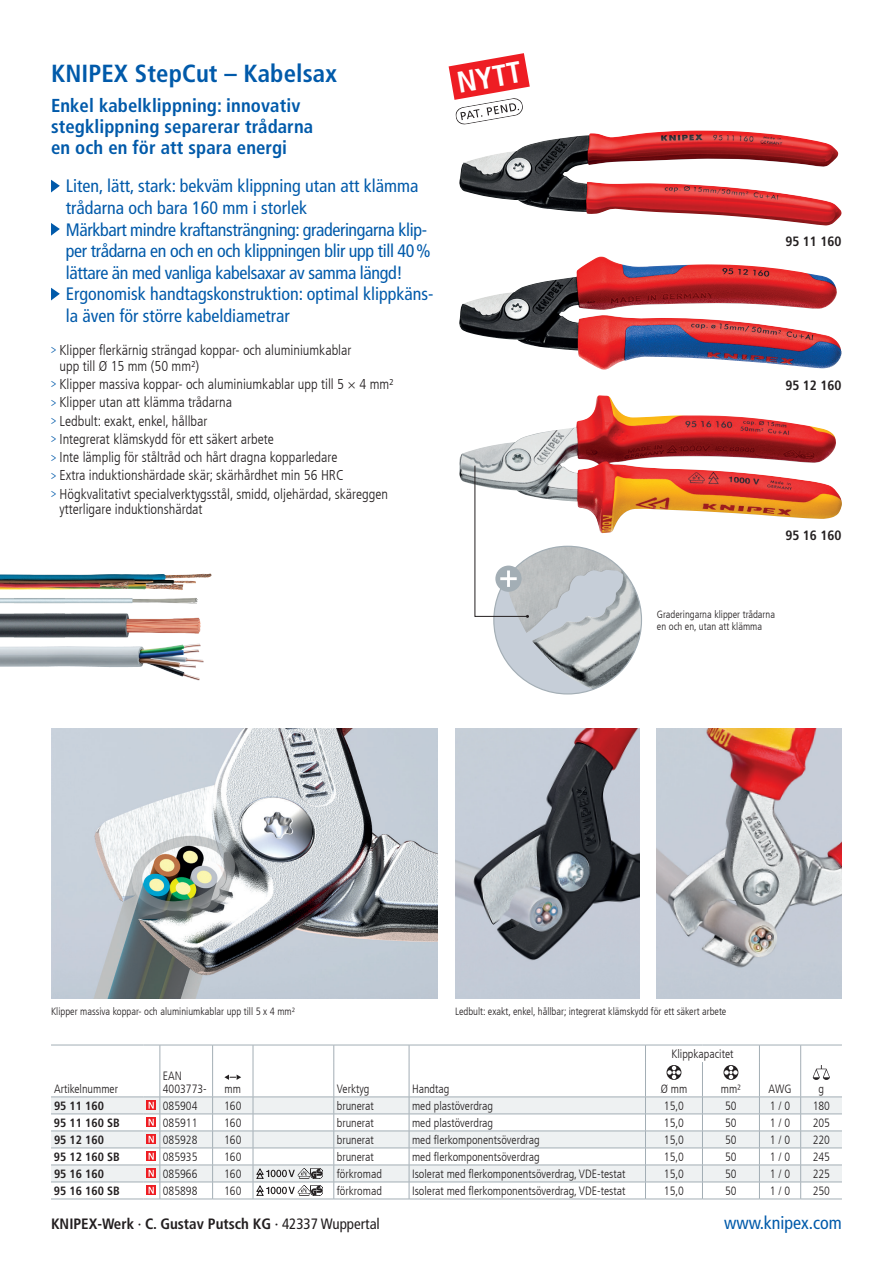
<style>
.page{position:relative;width:893px;height:1263px;background:#fff}
.page>*{position:absolute;margin:0;border:0;box-sizing:border-box;transform-origin:0 0}
.t1{font:700 condensed 30px "Frutiger LT Com";color:#fff}
.t2{font:700 condensed 24.75px "Frutiger LT Com";letter-spacing:.005em;color:#015aaa}
.t3{font:700 condensed 18.75px/21px "Frutiger LT Com";letter-spacing:.005em;color:#015aaa}
.t4{font:condensed 18px/21.6px "Frutiger LT Com";color:#015aaa}
.t5{font:700 condensed 15px "Frutiger LT Com";color:#231f20}
.t6{font:300 condensed 14.25px/18.3px "Frutiger LT Com";color:#231f20}
.t7{font:700 condensed 13.5px "Frutiger LT Com";color:#231f20}
.t8{font:300 condensed 12px/12.8px "Frutiger LT Com";color:#231f20}
.t9{font:700 condensed 12px "Frutiger LT Com";color:#231f20}
.t10{font:300 condensed 10.5px/12.8px "Frutiger LT Com";color:#231f20}
.s1{font-weight:400;font-size:12px;color:#015aaa}
.s2{font-weight:400}
</style>
<div class="page">
<img style="left:51px;top:729px;width:387px;height:269px">
<img style="left:657px;top:729px;width:185px;height:269px">
<img style="left:455px;top:729px;width:185px;height:269px">
<img style="left:459px;top:130px;width:383px;height:96px">
<img style="left:459px;top:259px;width:383px;height:111px">
<img style="left:459px;top:395px;width:383px;height:138px">
<img style="left:0;top:573px;width:210px;height:6px">
<img style="left:64px;top:619px;width:137px;height:26px">
<img style="left:0;top:619px;width:64px;height:19px">
<img style="left:64px;top:579px;width:136px;height:40px">
<img style="left:0;top:579px;width:64px;height:40px">
<img style="left:0;top:644px;width:198px;height:23px">
<div style="left:494px;top:546px;width:147px;height:148px;background:#c6ced8;border-radius:50%"></div>
<img style="left:507px;top:546px;width:134px;height:143px">
<svg style="left:474px;top:465px;width:55px;height:153px"></svg>
<svg style="left:51px;top:180px;width:9px;height:12px"></svg>
<svg style="left:51px;top:223px;width:9px;height:13px"></svg>
<svg style="left:51px;top:288px;width:9px;height:12px"></svg>
<svg style="left:449px;top:53px;width:81px;height:72px"></svg>
<svg style="left:51px;top:1045px;width:791px;height:155px"></svg>
<h2 class="t2" style="left:51px;top:59px;width:287px">KNIPEX StepCut – Kabelsax</h2>
<h3 class="t3" style="left:51px;top:95px;width:264px">Enkel kabelklippning: innovativ stegklippning separerar trådarna en och en för att spara energi</h3>
<p class="t4" style="left:66px;top:176px;width:369px">Liten, lätt, stark: bekväm klippning utan att klämma trådarna och bara 160 mm i storlek<br>Märkbart mindre kraftansträngning: graderingarna klip&shy;per trådarna en och en och klippningen blir upp till 40% lättare än med vanliga kabelsaxar av samma längd!<br>Ergonomisk handtagskonstruktion: optimal klippkäns&shy;la även för större kabeldiametrar</p>
<p class="t6" style="left:60px;top:342px;width:293px;line-height:15.8px;text-indent:-9px"><span class="s1">&gt;</span> Klipper flerkärnig strängad koppar- och aluminiumkablar upp till Ø 15 mm (50 mm²)</p>
<p class="t6" style="left:51px;top:375px;width:344px"><span class="s1">&gt;</span> Klipper massiva koppar- och aluminiumkablar upp till 5 × 4 mm² <span class="s1">&gt;</span> Klipper utan att klämma trådarna<br><span class="s1">&gt;</span> Ledbult: exakt, enkel, hållbar<br><span class="s1">&gt;</span> Integrerat klämskydd för ett säkert arbete<br><span class="s1">&gt;</span> Inte lämplig för ståltråd och hårt dragna kopparledare<br><span class="s1">&gt;</span> Extra induktionshärdade skär; skärhårdhet min 56 HRC<br><span class="s1">&gt;</span> Högkvalitativt specialverktygsstål, smidd, oljehärdad, skäreggen</p>
<p class="t6" style="left:60px;top:500px;width:145px">ytterligare induktionshärdat</p>
<h1 class="t1" style="left:454px;top:65px;width:66px;rotate:-10deg">NYTT</h1>
<p class="t7" style="left:785px;top:233px;width:58px">95 11 160</p>
<p class="t7" style="left:785px;top:377px;width:58px">95 12 160</p>
<p class="t7" style="left:785px;top:527px;width:58px">95 16 160</p>
<p class="t10" style="left:657px;top:608px;width:120px">Graderingarna klipper trådarna en och en, utan att klämma</p>
<p class="t10" style="left:51px;top:1005px;width:246px">Klipper massiva koppar- och aluminiumkablar upp till 5 x 4 mm²</p>
<p class="t10" style="left:455px;top:1005px;width:273px">Ledbult: exakt, enkel, hållbar; integrerat klämskydd för ett säkert arbete</p>
<p class="t8" style="left:54px;top:1082px;width:66px">Artikelnummer</p>
<p class="t8" style="left:163px;top:1069px;width:45px">EAN<br>4003773-</p>
<p class="t8" style="left:225px;top:1082px;width:18px">mm</p>
<p class="t8" style="left:337px;top:1082px;width:34px">Verktyg</p>
<p class="t8" style="left:412px;top:1082px;width:39px">Handtag</p>
<p class="t8" style="left:671px;top:1047px;width:64px">Klippkapacitet</p>
<p class="t8" style="left:661px;top:1082px;width:28px">Ø mm</p>
<p class="t8" style="left:721px;top:1082px;width:22px">mm²</p>
<p class="t8" style="left:769px;top:1082px;width:24px">AWG</p>
<p class="t8" style="left:818px;top:1082px;width:7px">g</p>
<p class="t9" style="left:54px;top:1098px;width:51px">95 11 160</p>
<p class="t8" style="left:163px;top:1099px;width:36px">085904</p>
<p class="t8" style="left:224px;top:1099px;width:19px">160</p>
<p class="t8" style="left:337px;top:1099px;width:38px">brunerat</p>
<p class="t8" style="left:412px;top:1099px;width:82px">med plastöverdrag</p>
<p class="t8" style="left:664px;top:1099px;width:22px">15,0</p>
<p class="t8" style="left:725px;top:1099px;width:13px">50</p>
<p class="t8" style="left:770px;top:1099px;width:22px">1 / 0</p>
<p class="t8" style="left:813px;top:1099px;width:19px">180</p>
<p class="t9" style="left:54px;top:1115px;width:67px">95 11 160 SB</p>
<p class="t8" style="left:163px;top:1116px;width:36px">085911</p>
<p class="t8" style="left:224px;top:1116px;width:19px">160</p>
<p class="t8" style="left:337px;top:1116px;width:38px">brunerat</p>
<p class="t8" style="left:412px;top:1116px;width:82px">med plastöverdrag</p>
<p class="t8" style="left:664px;top:1116px;width:22px">15,0</p>
<p class="t8" style="left:725px;top:1116px;width:13px">50</p>
<p class="t8" style="left:770px;top:1116px;width:22px">1 / 0</p>
<p class="t8" style="left:813px;top:1116px;width:19px">205</p>
<p class="t9" style="left:54px;top:1132px;width:51px">95 12 160</p>
<p class="t8" style="left:163px;top:1133px;width:36px">085928</p>
<p class="t8" style="left:224px;top:1133px;width:19px">160</p>
<p class="t8" style="left:337px;top:1133px;width:38px">brunerat</p>
<p class="t8" style="left:412px;top:1133px;width:129px">med flerkomponentsöverdrag</p>
<p class="t8" style="left:664px;top:1133px;width:22px">15,0</p>
<p class="t8" style="left:725px;top:1133px;width:13px">50</p>
<p class="t8" style="left:770px;top:1133px;width:22px">1 / 0</p>
<p class="t8" style="left:813px;top:1133px;width:19px">220</p>
<p class="t9" style="left:54px;top:1149px;width:67px">95 12 160 SB</p>
<p class="t8" style="left:163px;top:1150px;width:36px">085935</p>
<p class="t8" style="left:224px;top:1150px;width:19px">160</p>
<p class="t8" style="left:337px;top:1150px;width:38px">brunerat</p>
<p class="t8" style="left:412px;top:1150px;width:129px">med flerkomponentsöverdrag</p>
<p class="t8" style="left:664px;top:1150px;width:22px">15,0</p>
<p class="t8" style="left:725px;top:1150px;width:13px">50</p>
<p class="t8" style="left:770px;top:1150px;width:22px">1 / 0</p>
<p class="t8" style="left:813px;top:1150px;width:19px">245</p>
<p class="t9" style="left:54px;top:1166px;width:51px">95 16 160</p>
<p class="t8" style="left:163px;top:1167px;width:36px">085966</p>
<p class="t8" style="left:224px;top:1167px;width:19px">160</p>
<p class="t8" style="left:337px;top:1167px;width:47px">förkromad</p>
<p class="t8" style="left:412px;top:1167px;width:215px">Isolerat med flerkomponentsöverdrag, VDE-testat</p>
<p class="t8" style="left:664px;top:1167px;width:22px">15,0</p>
<p class="t8" style="left:725px;top:1167px;width:13px">50</p>
<p class="t8" style="left:770px;top:1167px;width:22px">1 / 0</p>
<p class="t8" style="left:813px;top:1167px;width:19px">225</p>
<p class="t9" style="left:54px;top:1183px;width:67px">95 16 160 SB</p>
<p class="t8" style="left:163px;top:1184px;width:36px">085898</p>
<p class="t8" style="left:224px;top:1184px;width:19px">160</p>
<p class="t8" style="left:337px;top:1184px;width:47px">förkromad</p>
<p class="t8" style="left:412px;top:1184px;width:215px">Isolerat med flerkomponentsöverdrag, VDE-testat</p>
<p class="t8" style="left:664px;top:1184px;width:22px">15,0</p>
<p class="t8" style="left:725px;top:1184px;width:13px">50</p>
<p class="t8" style="left:770px;top:1184px;width:22px">1 / 0</p>
<p class="t8" style="left:813px;top:1184px;width:19px">250</p>
<p class="t5" style="left:51px;top:1215px;width:330px">KNIPEX-Werk <span class="s2">·</span> C. Gustav Putsch KG <span class="s2">· 42337 Wuppertal</span></p>
<h3 class="t4" style="left:724px;top:1212px;width:119px">www.knipex.com</h3>
</div>
